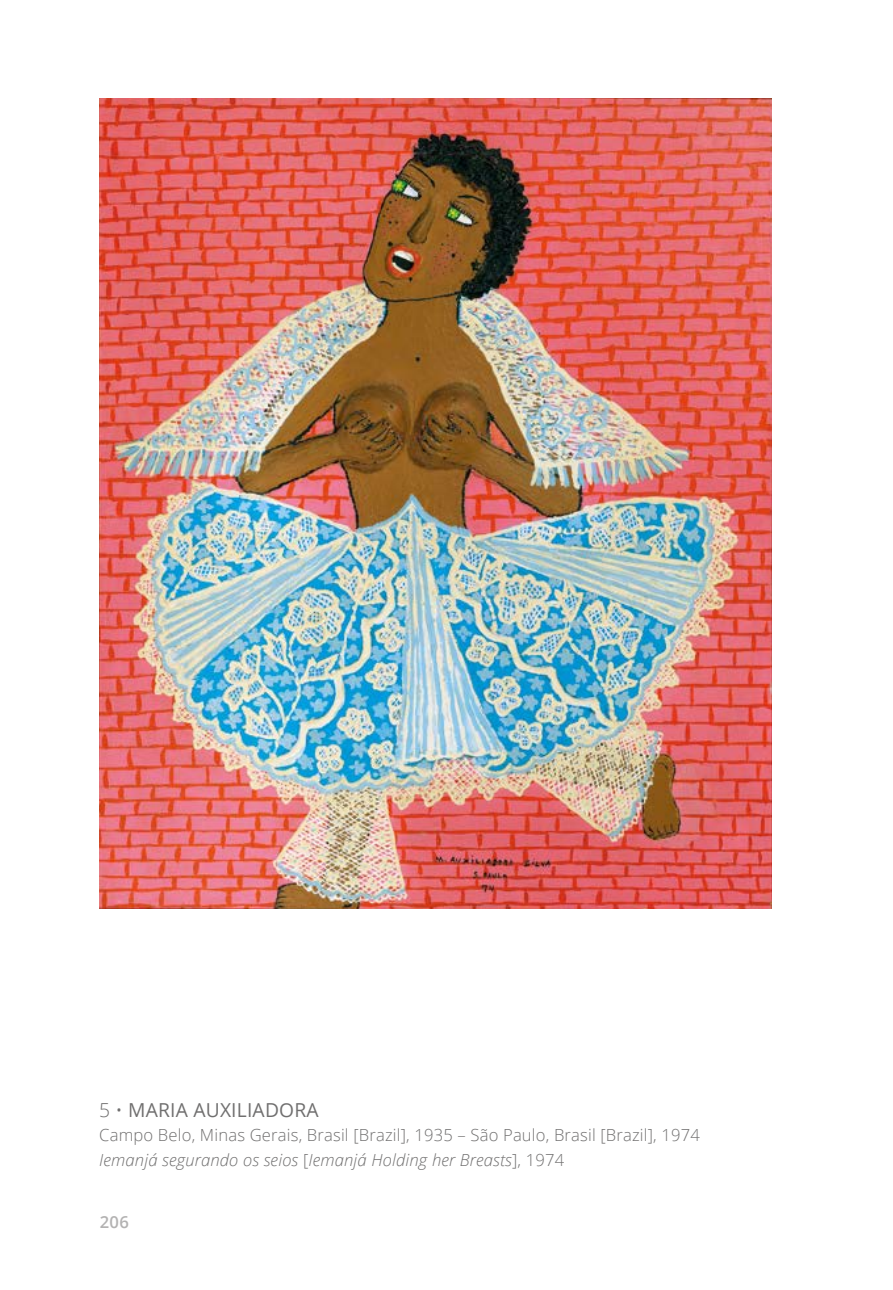
<style>
.page{position:relative;width:893px;height:1290px;background:#fff}
.page>*{position:absolute;margin:0;border:0;box-sizing:border-box;transform-origin:0 0}
.t1{font:19.25px "Open Sans";letter-spacing:.01em;color:#706f6f}
.t2{font:300 16.62px/24.5px "Open Sans";letter-spacing:.01em;color:#706f6f}
.t3{font:600 16.62px "Open Sans";color:#b3b2b2}
.s1{font-weight:300}
.s2{font-style:italic}
</style>
<div class="page">
<img style="left:99px;top:98px;width:672px;height:811px">
<p class="t1" style="left:99px;top:1096px;width:221px"><span class="s1">5 •</span> MARIA AUXILIADORA</p>
<p class="t2" style="left:99px;top:1122px;width:602px">Campo Belo, Minas Gerais, Brasil [Brazil], 1935 – São Paulo, Brasil [Brazil], 1974<br><span class="s2">Iemanjá segurando os seios</span> [<span class="s2">Iemanjá Holding her Breasts</span>], 1974</p>
<p class="t3" style="left:100px;top:1210px;width:31px">206</p>
</div>
